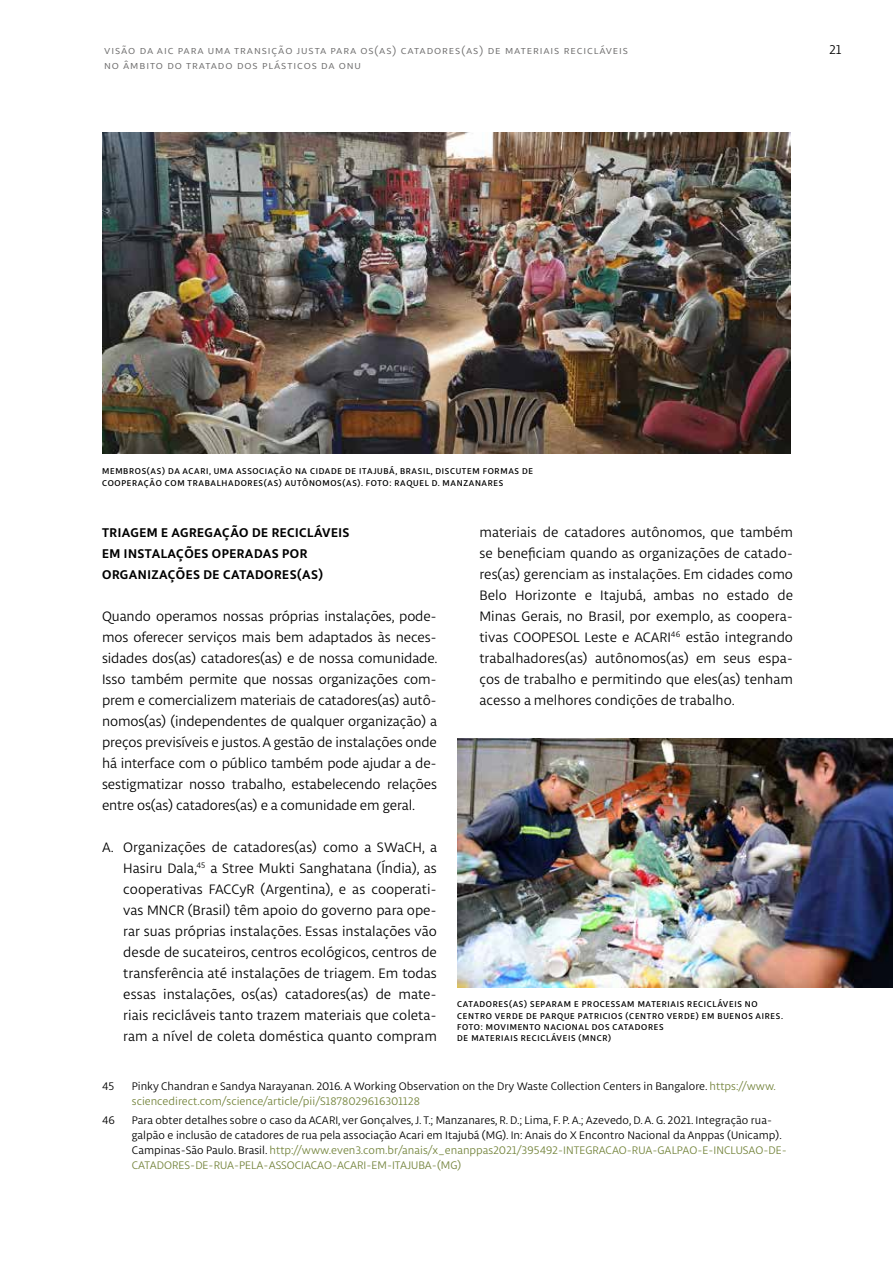
<style>
.page{position:relative;width:893px;height:1263px;background:#fff}
.page>*{position:absolute;margin:0;border:0;box-sizing:border-box;transform-origin:0 0}
.t1{font:14.55px/21px "Libertad";color:#000;text-align:justify}
.t2{font:700 13.5px/21px "Libertad";letter-spacing:.035em;color:#000}
.t3{font:13.5px "Libertad";color:#000}
.t4{font:12px "Libertad";letter-spacing:.075em;color:#706f6f}
.t5{font:11.7px/15px "Libertad";color:#000}
.t6{font:500 9px/11.2px "Libertad";letter-spacing:.075em;color:#000}
.s1{color:#74843c}
</style>
<div class="page">
<img style="left:102px;top:132px;width:689px;height:321px">
<img style="left:457px;top:739px;width:436px;height:249px">
<p class="t4" style="left:104px;top:43px;width:525px">visão da aic para uma transição justa para os(as) catadores(as) de materiais recicláveis</p>
<p class="t3" style="left:829px;top:41px;width:14px">21</p>
<p class="t4" style="left:104px;top:57px;width:258px">no âmbito do tratado dos plásticos da onu</p>
<p class="t6" style="left:102px;top:465px;width:432px;line-height:12px">MEMBROS(AS) DA ACARI, UMA ASSOCIAÇÃO NA CIDADE DE ITAJUBÁ, BRASIL, DISCUTEM FORMAS DE<br>COOPERAÇÃO COM TRABALHADORES(AS) AUTÔNOMOS(AS). FOTO: RAQUEL D. MANZANARES</p>
<p class="t2" style="left:102px;top:521px;width:249px">TRIAGEM E AGREGAÇÃO DE RECICLÁVEIS<br>EM INSTALAÇÕES OPERADAS POR<br>ORGANIZAÇÕES DE CATADORES(AS)</p>
<p class="t1" style="left:102px;top:605px;width:337px">Quando operamos nossas próprias instalações, pode&shy;mos oferecer serviços mais bem adaptados às neces&shy;sidades dos(as) catadores(as) e de nossa comunidade.<br>Isso também permite que nossas organizações com&shy;prem e comercializem materiais de catadores(as) autô&shy;nomos(as) (independentes de qualquer organização) a preços previsíveis e justos. A gestão de instalações onde há interface com o público também pode ajudar a de&shy;sestigmatizar nosso trabalho, estabelecendo relações entre os(as) catadores(as) e a comunidade em geral.</p>
<p class="t1" style="left:123px;top:836px;width:315px;text-indent:-21px">A. Organizações de catadores(as) como a SWaCH, a Hasiru Dala,<sup>45</sup> a Stree Mukti Sanghatana (Índia), as cooperativas FACCyR (Argentina), e as cooperati&shy;vas MNCR (Brasil) têm apoio do governo para ope&shy;rar suas próprias instalações. Essas instalações vão desde de sucateiros, centros ecológicos, centros de transferência até instalações de triagem. Em todas essas instalações, os(as) catadores(as) de mate&shy;riais recicláveis tanto trazem materiais que coleta&shy;ram a nível de coleta doméstica quanto compram</p>
<p class="t5" style="left:102px;top:1078px;width:14px">45</p>
<p class="t5" style="left:132px;top:1078px;width:646px">Pinky Chandran e Sandya Narayanan. 2016. A Working Observation on the Dry Waste Collection Centers in Bangalore. <span class="s1">https://www. sciencedirect.com/science/article/pii/S1878029616301128</span></p>
<p class="t5" style="left:102px;top:1113px;width:15px">46</p>
<p class="t5" style="left:132px;top:1113px;width:657px">Para obter detalhes sobre o caso da ACARI, ver Gonçalves, J. T.; Manzanares, R. D.; Lima, F. P. A.; Azevedo, D. A. G. 2021. Integração rua&shy;galpão e inclusão de catadores de rua pela associação Acari em Itajubá (MG). In: Anais do X Encontro Nacional da Anppas (Unicamp).<br>Campinas-São Paulo. Brasil. <span class="s1">http://www.even3.com.br/anais/x_enanppas2021/395492-INTEGRACAO-RUA-GALPAO-E-INCLUSAO-DE-CATADORES-DE-RUA-PELA-ASSOCIACAO-ACARI-EM-ITAJUBA-(MG)</span></p>
<p class="t1" style="left:479px;top:521px;width:315px">materiais de catadores autônomos, que também se beneficiam quando as organizações de catado&shy;res(as) gerenciam as instalações. Em cidades como Belo Horizonte e Itajubá, ambas no estado de Minas Gerais, no Brasil, por exemplo, as coopera&shy;tivas COOPESOL Leste e ACARI<sup>46</sup> estão integrando trabalhadores(as) autônomos(as) em seus espa&shy;ços de trabalho e permitindo que eles(as) tenham acesso a melhores condições de trabalho.</p>
<p class="t6" style="left:457px;top:998px;width:327px">CATADORES(AS) SEPARAM E PROCESSAM MATERIAIS RECICLÁVEIS NO CENTRO VERDE DE PARQUE PATRICIOS (CENTRO VERDE) EM BUENOS AIRES.<br>FOTO: MOVIMENTO NACIONAL DOS CATADORES<br>DE MATERIAIS RECICLÁVEIS (MNCR)</p>
</div>
